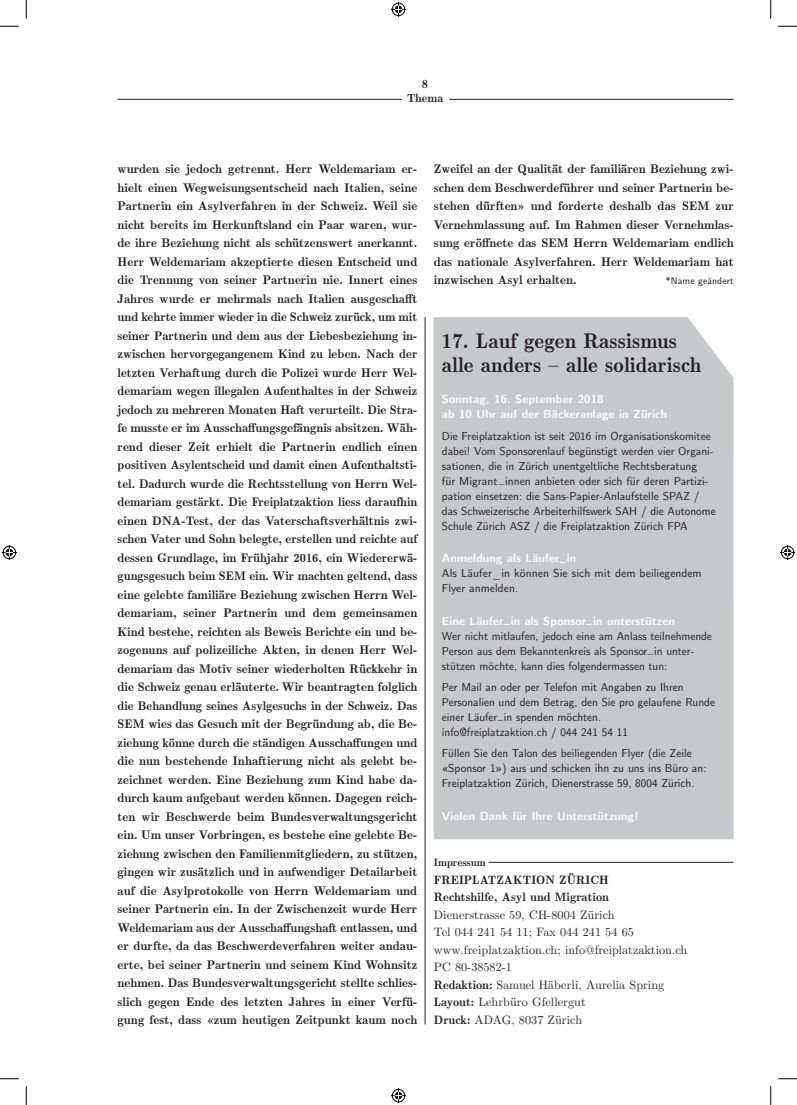
<style>
.page{position:relative;width:797px;height:1105px;background:#fff}
.page>*{position:absolute;margin:0;border:0;box-sizing:border-box;transform-origin:0 0}
.t1{font:21.25px/24.6px "CMU Serif Bold Nonextended";letter-spacing:.01em;color:#231f20}
.t2{font:12.5px/18.5px "CMU Serif Bold Nonextended";letter-spacing:.01em;color:#231f20;text-align:justify}
.t3{font:12.25px/17.6px "CMU Serif";letter-spacing:.005em;color:#231f20}
.t4{font:12.25px/17.5px "CMU Serif Bold Nonextended";letter-spacing:.01em;color:#231f20}
.t5{font:11.88px "CMU Serif Bold Nonextended";color:#231f20}
.t6{font:11.5px/15px "CMU Sans Serif";color:#231f20}
.t7{font:700 11.5px/15px "CMU Sans Serif";letter-spacing:.01em;color:#fff}
.t8{font:10.62px "CMU Serif Bold Nonextended";color:#231f20}
.t9{font:9.75px "CMU Sans Serif";letter-spacing:.01em;color:#231f20}
.s1{font-family:"CMU Serif Bold Nonextended"}
</style>
<div class="page">
<div style="left:434px;top:317px;width:299px;height:522px;background:#c7c8ca"></div>
<hr style="left:425px;top:317px;width:1px;height:707px;background:#231f20">
<hr style="left:488px;top:862px;width:245px;height:1px;background:#231f20">
<hr style="left:117px;top:99px;width:285px;height:1px;background:#231f20">
<hr style="left:449px;top:99px;width:284px;height:1px;background:#231f20">
<svg style="left:0;top:25px;width:19px;height:2px"></svg>
<svg style="left:778px;top:25px;width:19px;height:2px"></svg>
<svg style="left:0;top:1078px;width:19px;height:1px"></svg>
<svg style="left:778px;top:1078px;width:19px;height:1px"></svg>
<svg style="left:25px;top:0;width:2px;height:19px"></svg>
<svg style="left:25px;top:1086px;width:2px;height:19px"></svg>
<svg style="left:770px;top:0;width:1px;height:19px"></svg>
<svg style="left:770px;top:1086px;width:1px;height:19px"></svg>
<svg style="left:391px;top:2px;width:15px;height:15px"></svg>
<svg style="left:391px;top:1088px;width:15px;height:15px"></svg>
<svg style="left:2px;top:545px;width:15px;height:15px"></svg>
<svg style="left:780px;top:545px;width:15px;height:15px"></svg>
<p class="t2" style="left:422px;top:74px;width:8px">8</p>
<p class="t5" style="left:407px;top:89px;width:38px">Thema</p>
<p class="t2" style="left:117px;top:160px;width:301px">wurden sie jedoch getrennt. Herr Weldemariam er&shy;hielt einen Wegweisungsentscheid nach Italien, seine Partnerin ein Asylverfahren in der Schweiz. Weil sie nicht bereits im Herkunftsland ein Paar waren, wur&shy;de ihre Beziehung nicht als schützenswert anerkannt.<br>Herr Weldemariam akzeptierte diesen Entscheid und die Trennung von seiner Partnerin nie. Innert eines Jahres wurde er mehrmals nach Italien ausgeschafft und kehrte immer wieder in die Schweiz zurück, um mit seiner Partnerin und dem aus der Liebesbeziehung in&shy;zwischen hervorgegangenem Kind zu leben. Nach der letzten Verhaftung durch die Polizei wurde Herr Wel&shy;demariam wegen illegalen Aufenthaltes in der Schweiz jedoch zu mehreren Monaten Haft verurteilt. Die Stra&shy;fe musste er im Ausschaffungsgefängnis absitzen. Wäh&shy;rend dieser Zeit erhielt die Partnerin endlich einen positiven Asylentscheid und damit einen Aufenthaltsti&shy;tel. Dadurch wurde die Rechtsstellung von Herrn Wel&shy;demariam gestärkt. Die Freiplatzaktion liess daraufhin einen DNA-Test, der das Vaterschaftsverhältnis zwi&shy;schen Vater und Sohn belegte, erstellen und reichte auf dessen Grundlage, im Frühjahr 2016, ein Wiedererwä&shy;gungsgesuch beim SEM ein. Wir machten geltend, dass eine gelebte familiäre Beziehung zwischen Herrn Wel&shy;demariam, seiner Partnerin und dem gemeinsamen Kind bestehe, reichten als Beweis Berichte ein und be&shy;zogenuns auf polizeiliche Akten, in denen Herr Wel&shy;demariam das Motiv seiner wiederholten Rückkehr in die Schweiz genau erläuterte. Wir beantragten folglich die Behandlung seines Asylgesuchs in der Schweiz. Das SEM wies das Gesuch mit der Begründung ab, die Be&shy;ziehung könne durch die ständigen Ausschaffungen und die nun bestehende Inhaftierung nicht als gelebt be&shy;zeichnet werden. Eine Beziehung zum Kind habe da&shy;durch kaum aufgebaut werden können. Dagegen reich&shy;ten wir Beschwerde beim Bundesverwaltungsgericht ein. Um unser Vorbringen, es bestehe eine gelebte Be&shy;ziehung zwischen den Familienmitgliedern, zu stützen, gingen wir zusätzlich und in aufwendiger Detailarbeit auf die Asylprotokolle von Herrn Weldemariam und seiner Partnerin ein. In der Zwischenzeit wurde Herr Weldemariam aus der Ausschaffungshaft entlassen, und er durfte, da das Beschwerdeverfahren weiter andau&shy;erte, bei seiner Partnerin und seinem Kind Wohnsitz nehmen. Das Bundesverwaltungsgericht stellte schlies&shy;slich gegen Ende des letzten Jahres in einer Verfü&shy;gung fest, dass «zum heutigen Zeitpunkt kaum noch</p>
<p class="t2" style="left:434px;top:160px;width:301px">Zweifel an der Qualität der familiären Beziehung zwi&shy;schen dem Beschwerdeführer und seiner Partnerin be&shy;stehen dürften» und forderte deshalb das SEM zur Vernehmlassung auf. Im Rahmen dieser Vernehmlas&shy;sung eröffnete das SEM Herrn Weldemariam endlich das nationale Asylverfahren. Herr Weldemariam hat inzwischen Asyl erhalten.</p>
<p class="t9" style="left:666px;top:273px;width:69px">*Name geändert</p>
<h1 class="t1" style="left:442px;top:328px;width:261px">17. Lauf gegen Rassismus alle anders – alle solidarisch</h1>
<p class="t7" style="left:442px;top:392px;width:227px">Sonntag, 16. September 2018<br>ab 10 Uhr auf der Bäckeranlage in Zürich</p>
<p class="t6" style="left:442px;top:427px;width:275px">Die Freiplatzaktion ist seit 2016 im Organisationskomitee dabei! Vom Sponsorenlauf begünstigt werden vier Organi&shy;sationen, die in Zürich unentgeltliche Rechtsberatung<br>für Migrant_innen anbieten oder sich für deren Partizi&shy;pation einsetzen: die Sans-Papier-Anlaufstelle SPAZ / das Schweizerische Arbeiterhilfswerk SAH / die Autonome Schule Zürich ASZ / die Freiplatzaktion Zürich FPA</p>
<p class="t7" style="left:442px;top:550px;width:136px">Anmeldung als Läufer_in</p>
<p class="t6" style="left:442px;top:565px;width:261px">Als Läufer_in können Sie sich mit dem beiliegendem<br>Flyer anmelden.</p>
<p class="t7" style="left:442px;top:613px;width:234px">Eine Läufer_in als Sponsor_in unterstützen</p>
<p class="t6" style="left:442px;top:627px;width:271px">Wer nicht mitlaufen, jedoch eine am Anlass teilnehmende<br>Person aus dem Bekanntenkreis als Sponsor_in unter&shy;stützen möchte, kann dies folgendermassen tun:</p>
<p class="t6" style="left:442px;top:678px;width:274px">Per Mail an oder per Telefon mit Angaben zu Ihren Personalien und dem Betrag, den Sie pro gelaufene Runde einer Läufer_in spenden möchten.<br>info@freiplatzaktion.ch / 044 241 54 11</p>
<p class="t6" style="left:442px;top:745px;width:266px">Füllen Sie den Talon des beiliegenden Flyer (die Zeile <span class="s1">«</span>Sponsor 1<span class="s1">»</span>) aus und schicken ihn zu uns ins Büro an:<br>Freiplatzaktion Zürich, Dienerstrasse 59, 8004 Zürich.</p>
<p class="t7" style="left:442px;top:808px;width:198px">Vielen Dank für Ihre Unterstützung!</p>
<p class="t8" style="left:434px;top:854px;width:53px">Impressum</p>
<p class="t4" style="left:434px;top:871px;width:17px">Freiplatzaktion</p>
<p class="t4" style="left:434px;top:871px;width:176px;text-indent:125px">Zürich<br>Rechtshilfe, Asyl und Migration</p>
<p class="t3" style="left:434px;top:906px;width:255px">Dienerstrasse 59, CH-8004 Zürich<br>Tel 044 241 54 11; Fax 044 241 54 65 www.freiplatzaktion.ch; info@freiplatzaktion.ch PC 80-38582-1<br><span class="s1">Redaktion:</span> Samuel Häberli, Aurelia Spring <span class="s1">Layout:</span> Lehrbüro Gfellergut<br><span class="s1">Druck:</span> ADAG, 8037 Zürich</p>
</div>
